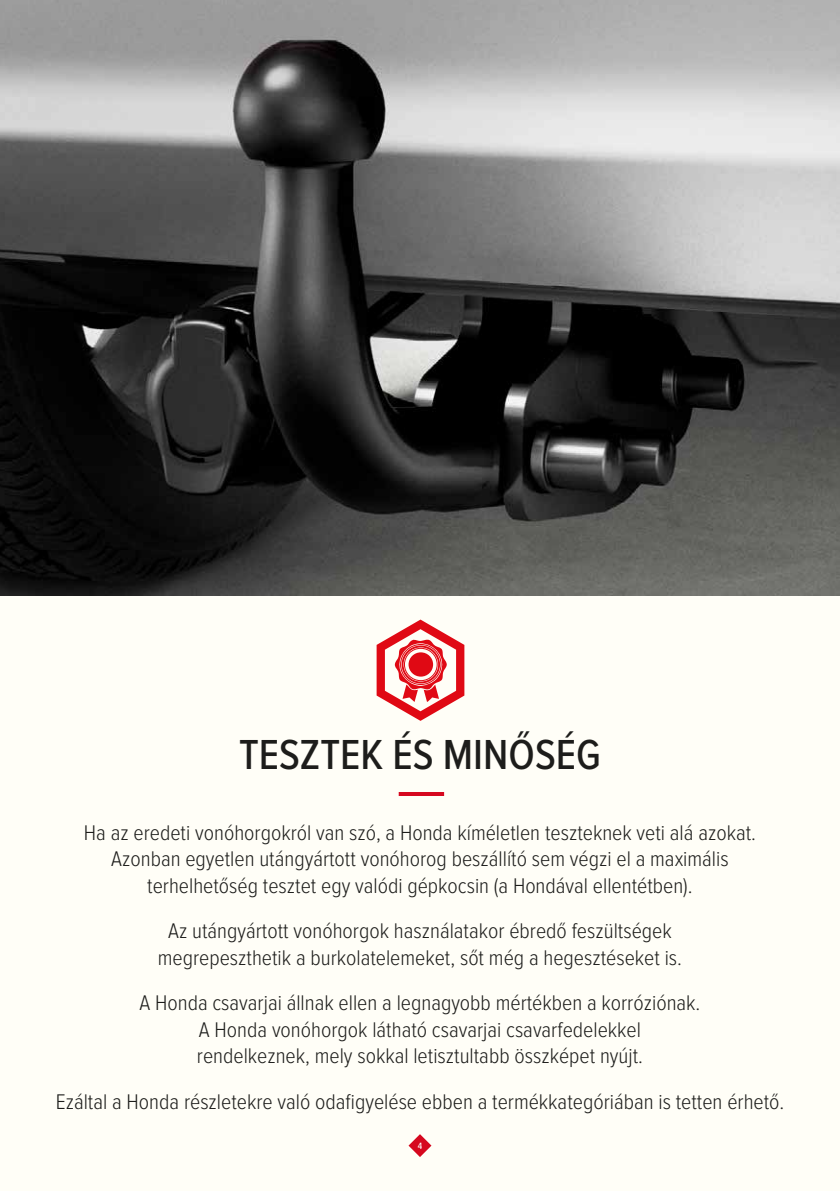
<style>
.page{position:relative;width:840px;height:1191px;background:#fff}
.page>*{position:absolute;margin:0;border:0;box-sizing:border-box;transform-origin:0 0}
.t1{font:500 43.6px "Proxima Nova Cond";color:#1d1d1b}
.t2{font:300 22px/26.4px "Proxima Nova Cond";color:#1d1d1b;text-align:center}
.t3{font:500 9.4px "Proxima Nova Cond";color:#fff}
</style>
<div class="page">
<div style="left:0;top:0;width:839px;height:1191px;background:#fffef7"></div>
<hr style="left:398px;top:792px;width:46px;height:4px;background:#d6081f">
<svg style="left:376px;top:619px;width:88px;height:102px"></svg>
<div style="left:404px;top:648px;width:33px;height:33px;border:1px solid #e00914;border-radius:50%"></div>
<div style="left:400px;top:644px;width:41px;height:41px;border:1px solid #e00914;border-radius:50%"></div>
<div style="left:408px;top:652px;width:25px;height:24px;background:#e00914;border-radius:50%"></div>
<div style="left:401px;top:645px;width:39px;height:38px;border:2px solid #e00914;border-radius:50%"></div>
<img style="left:0;top:0;width:839px;height:595px">
<svg style="left:408px;top:1134px;width:23px;height:23px"></svg>
<h1 class="t1" style="left:239px;top:722px;width:363px">TESZTEK ÉS MINŐSÉG</h1>
<p class="t2" style="left:84px;top:819px;width:673px">Ha az eredeti vonóhorgokról van szó, a Honda kíméletlen teszteknek veti alá azokat.<br>Azonban egyetlen utángyártott vonóhorog beszállító sem végzi el a maximális terhelhetőség tesztet egy valódi gépkocsin (a Hondával ellentétben).</p>
<p class="t2" style="left:158px;top:918px;width:525px">Az utángyártott vonóhorgok használatakor ébredő feszültségek megrepeszthetik a burkolatelemeket, sőt még a hegesztéseket is.</p>
<p class="t2" style="left:139px;top:990px;width:562px">A Honda csavarjai állnak ellen a legnagyobb mértékben a korróziónak.<br>A Honda vonóhorgok látható csavarjai csavarfedelekkel<br>rendelkeznek, mely sokkal letisztultabb összképet nyújt.</p>
<p class="t2" style="left:56px;top:1088px;width:729px">Ezáltal a Honda részletekre való odafigyelése ebben a termékkategóriában is tetten érhető.</p>
<p class="t3" style="left:417px;top:1139px;width:6px">4</p>
</div>
